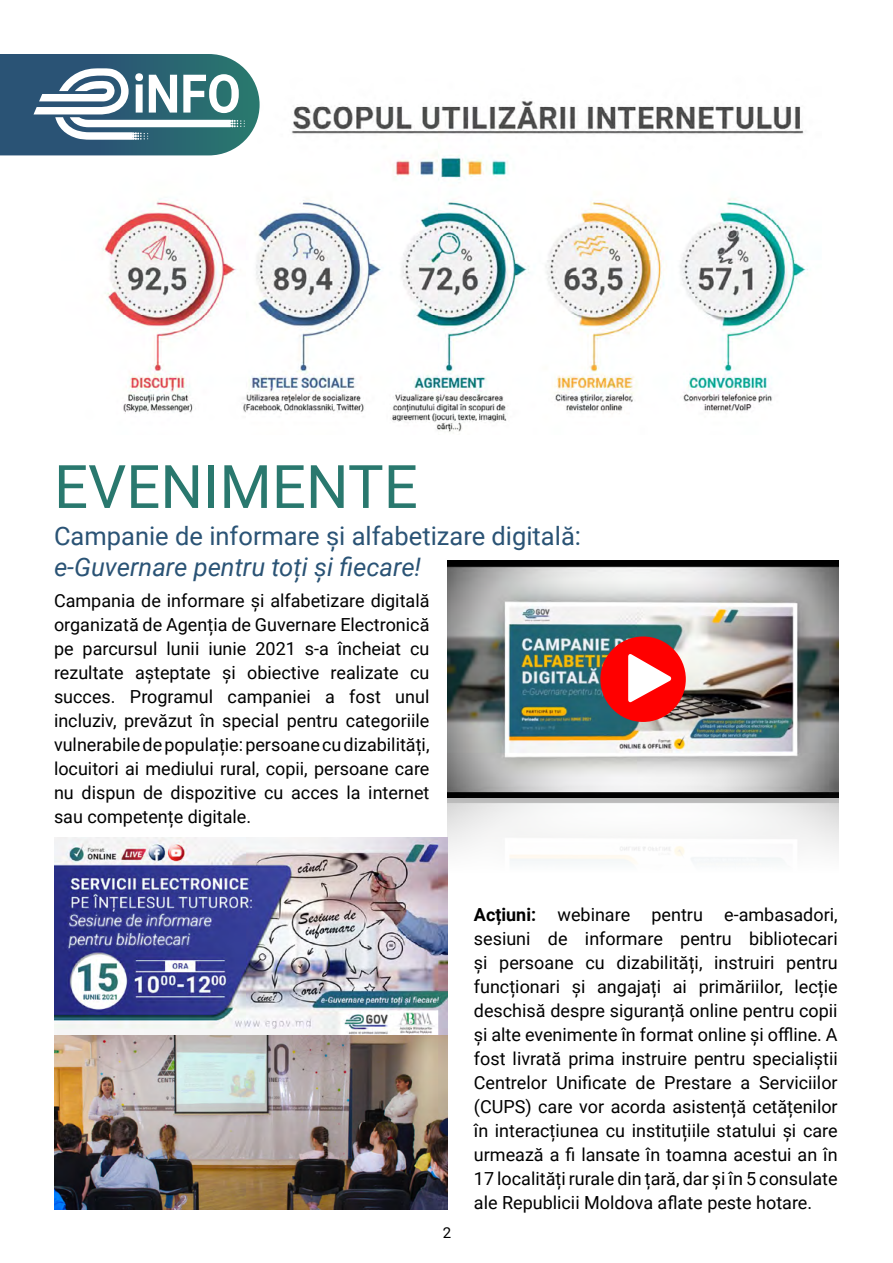
<style>
.page{position:relative;width:893px;height:1263px;background:#fff}
.page>*{position:absolute;margin:0;border:0;box-sizing:border-box;transform-origin:0 0}
.t1{font:60px "Roboto";color:#29786e}
.t2{font:25.5px "Roboto";color:#2a5375}
.t3{font:italic 25.5px "Roboto";color:#2a5375}
.t4{font:18px/24px "Roboto";color:#000;text-align:justify}
.t5{font:15px "Roboto";color:#000}
.s1{font-weight:700}
</style>
<div class="page">
<img style="left:54px;top:101px;width:754px;height:331px">
<img style="left:447px;top:561px;width:392px;height:353px">
<svg style="left:0;top:54px;width:260px;height:101px"></svg>
<img style="left:54px;top:838px;width:393px;height:197px">
<img style="left:54px;top:1035px;width:393px;height:174px">
<div style="left:600px;top:636px;width:86px;height:86px;background:#f00;border-radius:50%"></div>
<svg style="left:628px;top:654px;width:44px;height:49px"></svg>
<h1 class="t1" style="left:54px;top:445px;width:365px">EVENIMENTE</h1>
<h2 class="t2" style="left:54px;top:518px;width:529px">Campanie de informare și alfabetizare digitală:</h2>
<h2 class="t3" style="left:54px;top:549px;width:369px">e-Guvernare pentru toți și fiecare!</h2>
<p class="t4" style="left:54px;top:588px;width:377px">Campania de informare și alfabetizare digitală organizată de Agenția de Guvernare Electronică pe parcursul lunii iunie 2021 s-a încheiat cu rezultate așteptate și obiective realizate cu succes. Programul campaniei a fost unul incluziv, prevăzut în special pentru categoriile vulnerabile de populație: persoane cu dizabilități, locuitori ai mediului rural, copii, persoane care nu dispun de dispozitive cu acces la internet sau competențe digitale.</p>
<p class="t5" style="left:443px;top:1222px;width:10px">2</p>
<p class="t4" style="left:474px;top:902px;width:365px"><span class="s1">Acțiuni:</span> webinare pentru e-ambasadori, sesiuni de informare pentru bibliotecari și persoane cu dizabilități, instruiri pentru funcționari și angajați ai primăriilor, lecție deschisă despre siguranță online pentru copii și alte evenimente în format online și offline. A fost livrată prima instruire pentru specialiștii Centrelor Unificate de Prestare a Serviciilor (CUPS) care vor acorda asistență cetățenilor în interacțiunea cu instituțiile statului și care urmează a fi lansate în toamna acestui an în 17 localități rurale din țară, dar și în 5 consulate ale Republicii Moldova aflate peste hotare.</p>
</div>
